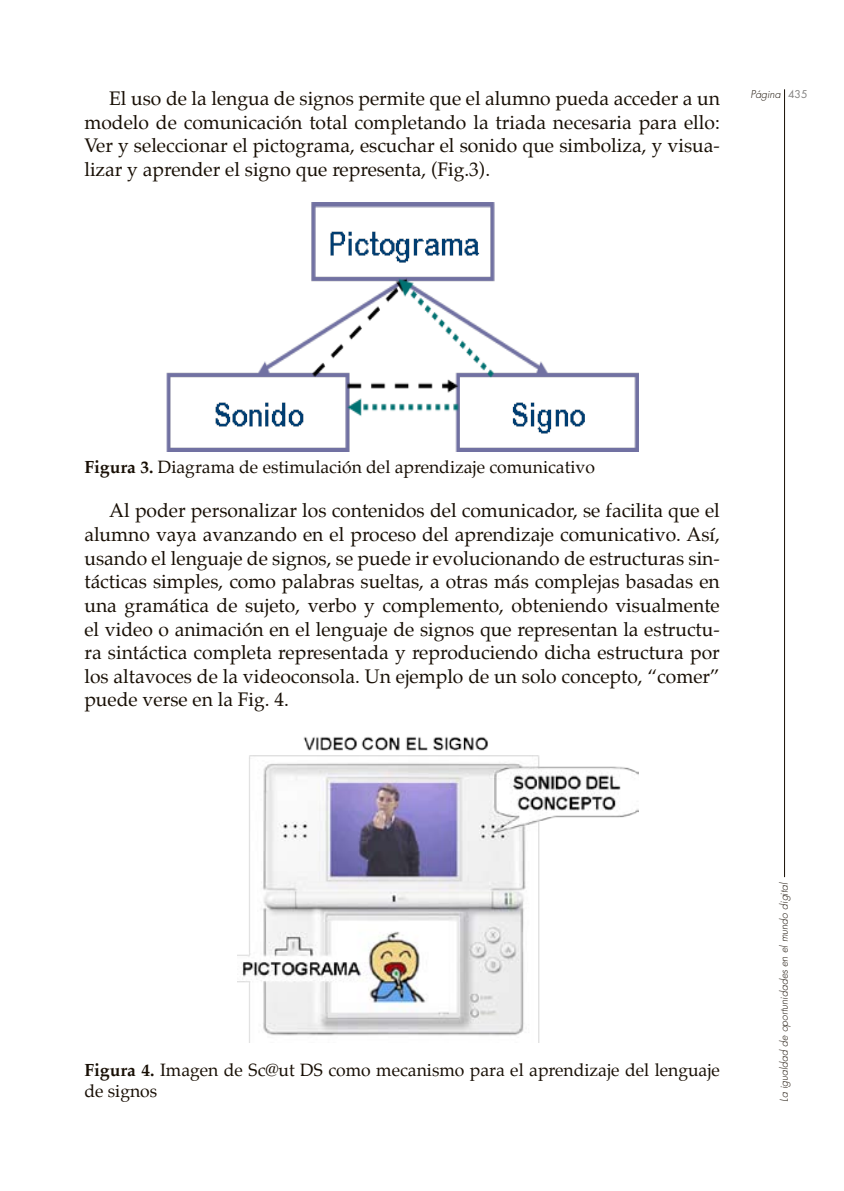
<style>
.page{position:relative;width:844px;height:1191px;background:#fff}
.page>*{position:absolute;margin:0;border:0;box-sizing:border-box;transform-origin:0 0}
.t1{font:19.25px/23.6px "Palatino";color:#180f05;text-align:justify}
.t2{font:17.5px/21px "Palatino";color:#180f05}
.t3{font:italic 300 10.5px "Futura";color:#180f05}
.s1{font-weight:400;font-style:normal;color:#848382}
.s2{font-weight:700}
</style>
<div class="page">
<hr style="left:784px;top:89px;width:1px;height:788px;background:#180f05">
<img style="left:237px;top:737px;width:401px;height:305px">
<img style="left:166px;top:202px;width:472px;height:249px">
<p class="t1" style="left:84px;top:87px;width:636px;text-indent:25px">El uso de la lengua de signos permite que el alumno pueda acceder a un modelo de comunicación total completando la triada necesaria para ello:<br>Ver y seleccionar el pictograma, escuchar el sonido que simboliza, y visua&shy;lizar y aprender el signo que representa, (Fig.3).</p>
<p class="t3" style="left:750px;top:88px;width:59px">Página <span class="s1">435</span></p>
<p class="t2" style="left:84px;top:456px;width:512px"><span class="s2">Figura 3.</span> Diagrama de estimulación del aprendizaje comunicativo</p>
<p class="t1" style="left:84px;top:499px;width:636px;text-indent:25px">Al poder personalizar los contenidos del comunicador, se facilita que el alumno vaya avanzando en el proceso del aprendizaje comunicativo. Así, usando el lenguaje de signos, se puede ir evolucionando de estructuras sin&shy;tácticas simples, como palabras sueltas, a otras más complejas basadas en una gramática de sujeto, verbo y complemento, obteniendo visualmente el video o animación en el lenguaje de signos que representan la estructu&shy;ra sintáctica completa representada y reproduciendo dicha estructura por los altavoces de la videoconsola. Un ejemplo de un solo concepto, “comer” puede verse en la Fig. 4.</p>
<p class="t2" style="left:84px;top:1059px;width:636px"><span class="s2">Figura 4.</span> Imagen de Sc@ut DS como mecanismo para el aprendizaje del lenguaje de signos</p>
<p class="t3" style="left:777px;top:1101px;width:221px;rotate:-90deg">La igualdad de oportunidades en el mundo digital</p>
</div>
